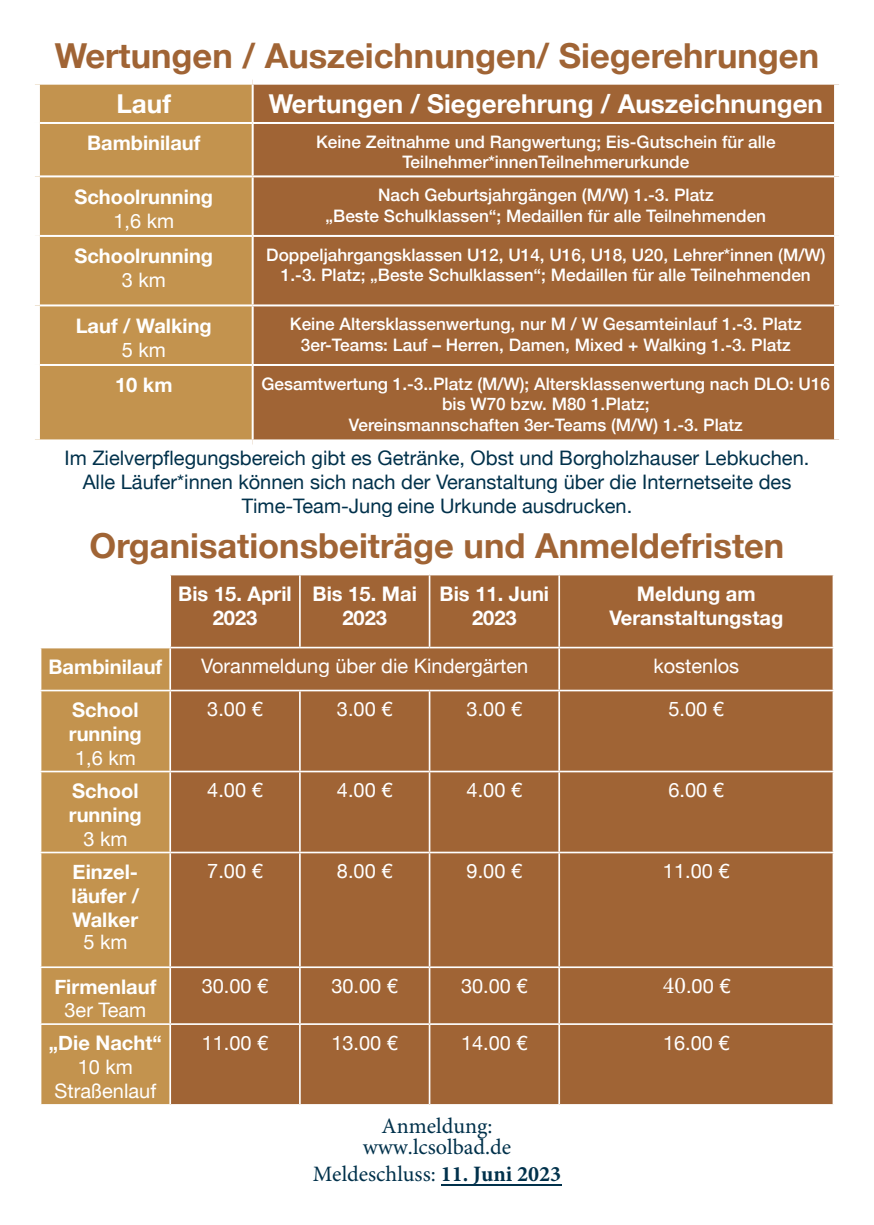
<style>
.page{position:relative;width:874px;height:1225px;background:#fff}
.page>*{position:absolute;margin:0;border:0;box-sizing:border-box;transform-origin:0 0}
.t1{font:700 34.4px "Helvetica Neue";color:#a06435}
.t2{font:700 26px "Helvetica Neue";color:#fff}
.t3{font:22px/21.2px "Minion Pro";color:#01314b;text-align:center}
.t4{font:700 20px/24.2px "Helvetica Neue";color:#fff;text-align:center}
.t5{font:20px/24px "Helvetica Neue";color:#fff;text-align:center}
.t6{font:20px/24px "Helvetica Neue";color:#01314b;text-align:center}
.t7{font:500 17.2px/20.6px "Helvetica Neue";color:#fff;text-align:center}
.s1{font-family:"Minion Pro";font-size:24px}
.s2{font-weight:700}
</style>
<div class="page">
<div style="left:40px;top:85px;width:211px;height:354px;background:#c3934e"></div>
<div style="left:253px;top:85px;width:580px;height:354px;background:#a06435"></div>
<hr style="left:252px;top:122px;width:581px;height:2px;background:#fff">
<hr style="left:40px;top:122px;width:212px;height:2px;background:#fff">
<hr style="left:40px;top:175px;width:212px;height:2px;background:#fff">
<hr style="left:252px;top:175px;width:581px;height:2px;background:#fff">
<hr style="left:40px;top:235px;width:212px;height:2px;background:#fff">
<hr style="left:252px;top:235px;width:581px;height:2px;background:#fff">
<hr style="left:40px;top:304px;width:212px;height:2px;background:#fff">
<hr style="left:252px;top:304px;width:581px;height:2px;background:#fff">
<hr style="left:40px;top:364px;width:212px;height:2px;background:#fff">
<hr style="left:252px;top:364px;width:581px;height:2px;background:#fff">
<div style="left:171px;top:575px;width:661px;height:529px;background:#a06435"></div>
<div style="left:41px;top:648px;width:128px;height:456px;background:#c3934e"></div>
<hr style="left:299px;top:575px;width:1px;height:72px;background:#fff">
<hr style="left:299px;top:691px;width:1px;height:79px;background:#fff">
<hr style="left:299px;top:772px;width:1px;height:79px;background:#fff">
<hr style="left:299px;top:853px;width:1px;height:113px;background:#fff">
<hr style="left:299px;top:968px;width:1px;height:55px;background:#fff">
<hr style="left:299px;top:1025px;width:1px;height:79px;background:#fff">
<hr style="left:428px;top:575px;width:2px;height:72px;background:#fff">
<hr style="left:558px;top:575px;width:1px;height:72px;background:#fff">
<hr style="left:558px;top:648px;width:1px;height:41px;background:#fff">
<hr style="left:428px;top:691px;width:2px;height:79px;background:#fff">
<hr style="left:558px;top:691px;width:1px;height:79px;background:#fff">
<hr style="left:428px;top:772px;width:2px;height:79px;background:#fff">
<hr style="left:558px;top:772px;width:1px;height:79px;background:#fff">
<hr style="left:428px;top:853px;width:2px;height:113px;background:#fff">
<hr style="left:558px;top:853px;width:1px;height:113px;background:#fff">
<hr style="left:428px;top:968px;width:2px;height:55px;background:#fff">
<hr style="left:558px;top:968px;width:1px;height:55px;background:#fff">
<hr style="left:428px;top:1025px;width:2px;height:79px;background:#fff">
<hr style="left:558px;top:1025px;width:1px;height:79px;background:#fff">
<hr style="left:170px;top:647px;width:130px;height:1px;background:#fff">
<hr style="left:300px;top:647px;width:129px;height:1px;background:#fff">
<hr style="left:429px;top:647px;width:130px;height:1px;background:#fff">
<hr style="left:559px;top:647px;width:274px;height:1px;background:#fff">
<hr style="left:40px;top:689px;width:130px;height:2px;background:#fff">
<hr style="left:170px;top:689px;width:130px;height:2px;background:#fff">
<hr style="left:300px;top:689px;width:129px;height:2px;background:#fff">
<hr style="left:429px;top:689px;width:130px;height:2px;background:#fff">
<hr style="left:559px;top:689px;width:274px;height:2px;background:#fff">
<hr style="left:40px;top:770px;width:130px;height:2px;background:#fff">
<hr style="left:170px;top:770px;width:130px;height:2px;background:#fff">
<hr style="left:300px;top:770px;width:129px;height:2px;background:#fff">
<hr style="left:429px;top:770px;width:130px;height:2px;background:#fff">
<hr style="left:559px;top:770px;width:274px;height:2px;background:#fff">
<hr style="left:40px;top:851px;width:130px;height:2px;background:#fff">
<hr style="left:170px;top:851px;width:130px;height:2px;background:#fff">
<hr style="left:300px;top:851px;width:129px;height:2px;background:#fff">
<hr style="left:429px;top:851px;width:130px;height:2px;background:#fff">
<hr style="left:559px;top:851px;width:274px;height:2px;background:#fff">
<hr style="left:40px;top:966px;width:130px;height:2px;background:#fff">
<hr style="left:170px;top:966px;width:130px;height:2px;background:#fff">
<hr style="left:300px;top:966px;width:129px;height:2px;background:#fff">
<hr style="left:429px;top:966px;width:130px;height:2px;background:#fff">
<hr style="left:559px;top:966px;width:274px;height:2px;background:#fff">
<hr style="left:40px;top:1023px;width:130px;height:2px;background:#fff">
<hr style="left:170px;top:1023px;width:130px;height:2px;background:#fff">
<hr style="left:300px;top:1023px;width:129px;height:2px;background:#fff">
<hr style="left:429px;top:1023px;width:130px;height:2px;background:#fff">
<hr style="left:559px;top:1023px;width:274px;height:2px;background:#fff">
<hr style="left:440px;top:1184px;width:121px;height:1px;background:#01314b">
<h1 class="t1" style="left:55px;top:28px;width:765px">Wertungen / Auszeichnungen/ Siegerehrungen</h1>
<h2 class="t2" style="left:116px;top:83px;width:56px">Lauf</h2>
<h2 class="t2" style="left:268px;top:83px;width:555px">Wertungen / Siegerehrung / Auszeichnungen</h2>
<p class="t4" style="left:87px;top:132px;width:115px">Bambinilauf</p>
<p class="t7" style="left:316px;top:130px;width:461px">Keine Zeitnahme und Rangwertung; Eis-Gutschein für alle<br>Teilnehmer*innenTeilnehmerurkunde</p>
<p class="t4" style="left:74px;top:185px;width:140px">Schoolrunning</p>
<p class="t5" style="left:113px;top:210px;width:62px">1,6 km</p>
<p class="t7" style="left:325px;top:183px;width:442px">Nach Geburtsjahrgängen (M/W) 1.-3. Platz<br>„Beste Schulklassen“; Medaillen für alle Teilnehmenden</p>
<p class="t4" style="left:74px;top:245px;width:140px">Schoolrunning</p>
<p class="t5" style="left:122px;top:269px;width:46px">3 km</p>
<p class="t4" style="left:76px;top:314px;width:137px">Lauf / Walking</p>
<p class="t5" style="left:122px;top:339px;width:46px">5 km</p>
<p class="t7" style="left:266px;top:243px;width:560px">Doppeljahrgangsklassen U12, U14, U16, U18, U20, Lehrer*innen (M/W)<br>1.-3. Platz; „Beste Schulklassen“; Medaillen für alle Teilnehmenden</p>
<p class="t7" style="left:290px;top:312px;width:513px">Keine Altersklassenwertung, nur M / W Gesamteinlauf 1.-3. Platz<br>3er-Teams: Lauf – Herren, Damen, Mixed + Walking 1.-3. Platz</p>
<p class="t4" style="left:115px;top:374px;width:59px">10 km</p>
<p class="t7" style="left:261px;top:372px;width:570px">Gesamtwertung 1.-3..Platz (M/W); Altersklassenwertung nach DLO: U16 bis W70 bzw. M80 1.Platz;<br>Vereinsmannschaften 3er-Teams (M/W) 1.-3. Platz</p>
<p class="t6" style="left:65px;top:447px;width:746px">Im Zielverpflegungsbereich gibt es Getränke, Obst und Borgholzhauser Lebkuchen.<br>Alle Läufer*innen können sich nach der Veranstaltung über die Internetseite des<br>Time-Team-Jung eine Urkunde ausdrucken.</p>
<h1 class="t1" style="left:90px;top:519px;width:695px">Organisationsbeiträge und Anmeldefristen</h1>
<p class="t4" style="left:178px;top:582px;width:115px">Bis 15. April<br>2023</p>
<p class="t4" style="left:312px;top:582px;width:106px">Bis 15. Mai<br>2023</p>
<p class="t4" style="left:439px;top:582px;width:111px">Bis 11. Juni<br>2023</p>
<p class="t4" style="left:609px;top:582px;width:175px">Meldung am<br>Veranstaltungstag</p>
<p class="t4" style="left:48px;top:655px;width:115px">Bambinilauf</p>
<p class="t5" style="left:201px;top:655px;width:328px">Voranmeldung über die Kindergärten</p>
<p class="t5" style="left:653px;top:655px;width:87px">kostenlos</p>
<p class="t4" style="left:69px;top:698px;width:74px;text-align:left">School running</p>
<p class="t5" style="left:75px;top:747px;width:62px">1,6 km</p>
<p class="t5" style="left:207px;top:698px;width:57px">3.00 €</p>
<p class="t5" style="left:337px;top:698px;width:57px">3.00 €</p>
<p class="t5" style="left:466px;top:698px;width:57px">3.00 €</p>
<p class="t5" style="left:668px;top:698px;width:57px">5.00 €</p>
<p class="t4" style="left:69px;top:779px;width:74px;text-align:left">School running</p>
<p class="t5" style="left:83px;top:828px;width:46px">3 km</p>
<p class="t4" style="left:71px;top:860px;width:69px;text-align:justify">Einzel&shy;läufer / Walker</p>
<p class="t5" style="left:83px;top:930px;width:46px">5 km</p>
<p class="t4" style="left:54px;top:974px;width:103px">Firmenlauf</p>
<p class="t5" style="left:64px;top:999px;width:83px">3er Team</p>
<p class="t4" style="left:49px;top:1031px;width:114px">„Die Nacht“</p>
<p class="t5" style="left:54px;top:1056px;width:103px">10 km<br>Straßenlauf</p>
<p class="t5" style="left:207px;top:779px;width:57px">4.00 €</p>
<p class="t5" style="left:337px;top:779px;width:57px">4.00 €</p>
<p class="t5" style="left:466px;top:779px;width:57px">4.00 €</p>
<p class="t5" style="left:668px;top:779px;width:57px">6.00 €</p>
<p class="t5" style="left:207px;top:860px;width:57px">7.00 €</p>
<p class="t5" style="left:337px;top:860px;width:57px">8.00 €</p>
<p class="t5" style="left:466px;top:860px;width:57px">9.00 €</p>
<p class="t5" style="left:662px;top:860px;width:68px">11.00 €</p>
<p class="t5" style="left:202px;top:975px;width:68px">30.00 €</p>
<p class="t5" style="left:331px;top:975px;width:68px">30.00 €</p>
<p class="t5" style="left:461px;top:975px;width:68px">30.00 €</p>
<p class="t5" style="left:662px;top:975px;width:69px"><span class="s1">40</span>.00 €</p>
<p class="t5" style="left:202px;top:1031px;width:68px">11.00 €</p>
<p class="t5" style="left:331px;top:1031px;width:68px">13.00 €</p>
<p class="t5" style="left:461px;top:1031px;width:68px">14.00 €</p>
<p class="t5" style="left:662px;top:1031px;width:68px">16.00 €</p>
<p class="t3" style="left:362px;top:1115px;width:150px">Anmeldung: www.lcsolbad.de</p>
<p class="t3" style="left:312px;top:1163px;width:250px">Meldeschluss: <span class="s2">11. Juni 2023</span></p>
</div>
